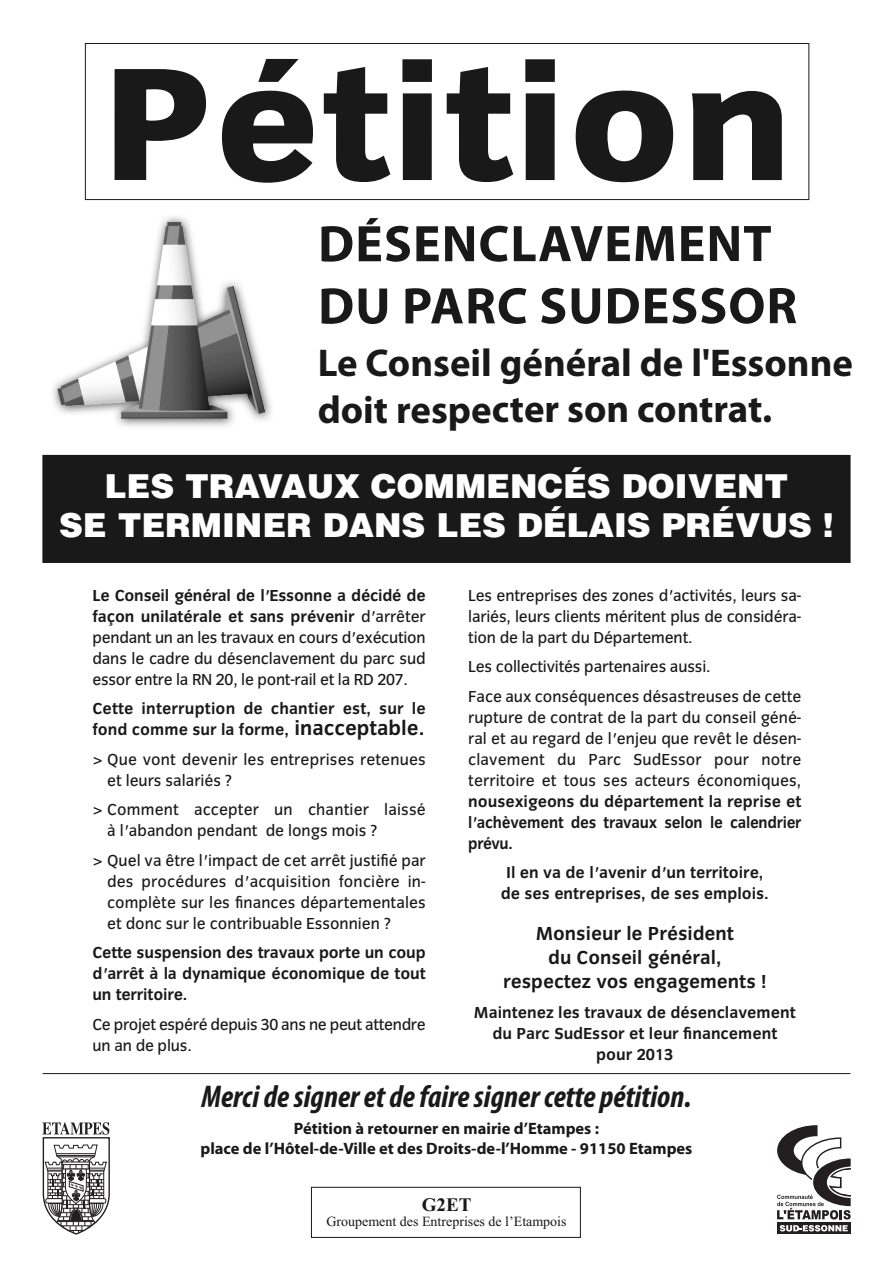
<style>
.page{position:relative;width:893px;height:1263px;background:#fff}
.page>*{position:absolute;margin:0;border:0;box-sizing:border-box;transform-origin:0 0}
.t1{font:800 166.35px "Congress Sans";color:#191919;scale:1.1 1}
.t2{font:700 51.75px/62.1px "Myriad Pro";letter-spacing:.02em;color:#191919}
.t3{font:700 38.85px/46.7px "Myriad Pro";color:#191919}
.t4{font:900 33px/39.6px "Helvetica";color:#fff;text-align:center}
.t5{font:italic 700 condensed 31.5px "Myriad Pro";color:#191919}
.t6{font:700 19.5px/24px "Congress Sans Std";color:#191919;text-align:center}
.t7{font:700 19.05px "Times";color:#191919}
.t8{font:16.5px/21px "Congress Sans Std";color:#191919;text-align:justify}
.t9{font:700 16.5px/21px "Congress Sans Std";color:#191919;text-align:justify}
.t10{font:700 16.5px/19.8px "Myriad Pro";color:#191919;text-align:center}
.t11{font:16.5px/21px "Congress Sans Std";letter-spacing:-.02em;color:#191919}
.t12{font:13.95px "Times";color:#191919}
.s1{font-weight:700}
.s2{font-size:21px}
</style>
<div class="page">
<div style="left:85px;top:43px;width:724px;height:157px;border:1px solid #191919"></div>
<div style="left:43px;top:456px;width:807px;height:106px;background:#191919"></div>
<div style="left:43px;top:455px;width:807px;height:108px;border:1px solid #191919"></div>
<svg style="left:42px;top:1122px;width:68px;height:113px"></svg>
<svg style="left:777px;top:1223px;width:73px;height:11px"></svg>
<svg style="left:780px;top:1225px;width:68px;height:6px"></svg>
<svg style="left:777px;top:1126px;width:74px;height:93px"></svg>
<hr style="left:43px;top:1073px;width:807px;height:1px;background:#191919">
<img style="left:53px;top:216px;width:219px;height:211px">
<div style="left:311px;top:1187px;width:270px;height:51px;border:1px solid #191919"></div>
<h1 class="t1" style="left:102px;top:56px;width:631px">Pétition</h1>
<h2 class="t2" style="left:318px;top:217px;width:481px">DÉSENCLAVEMENT<br>DU PARC SUDESSOR</h2>
<h3 class="t3" style="left:318px;top:343px;width:537px">Le Conseil général de l'Essonne doit respecter son contrat.</h3>
<h3 class="t4" style="left:59px;top:469px;width:776px">LES TRAVAUX COMMENCÉS DOIVENT<br>SE TERMINER DANS LES DÉLAIS PRÉVUS !</h3>
<p class="t8" style="left:92px;top:586px;width:335px"><span class="s1">Le Conseil général de l'Essonne a décidé de façon unilatérale et sans prévenir</span> d'arrêter pendant un an les travaux en cours d'exécution dans le cadre du désenclavement du parc sud essor entre la RN 20, le pont-rail et la RD 207.</p>
<p class="t9" style="left:92px;top:699px;width:335px">Cette interruption de chantier est, sur le fond comme sur la forme, <span class="s2">inacceptable.</span></p>
<p class="t8" style="left:107px;top:750px;width:320px;text-indent:-15px">&gt; Que vont devenir les entreprises retenues et leurs salariés ?</p>
<p class="t8" style="left:107px;top:800px;width:320px;text-indent:-15px">&gt; Comment accepter un chantier laissé à l'abandon pendant de longs mois ?</p>
<p class="t8" style="left:107px;top:851px;width:320px;text-indent:-15px">&gt; Quel va être l'impact de cet arrêt justifié par des procédures d'acquisition foncière in&shy;complète sur les finances départementales et donc sur le contribuable Essonnien ?</p>
<p class="t9" style="left:92px;top:943px;width:335px">Cette suspension des travaux porte un coup d'arrêt à la dynamique économique de tout un territoire.</p>
<p class="t11" style="left:92px;top:1015px;width:335px">Ce projet espéré depuis 30 ans ne peut attendre un an de plus.</p>
<p class="t8" style="left:468px;top:586px;width:335px">Les entreprises des zones d'activités, leurs sa&shy;lariés, leurs clients méritent plus de considéra&shy;tion de la part du Département.</p>
<p class="t8" style="left:468px;top:653px;width:335px;line-height:29.5px">Les collectivités partenaires aussi.<br>Face aux conséquences désastreuses de cette</p>
<p class="t8" style="left:468px;top:708px;width:335px">rupture de contrat de la part du conseil géné&shy;ral et au regard de l'enjeu que revêt le désen&shy;clavement du Parc SudEssor pour notre territoire et tous ses acteurs économiques,</p>
<p class="t9" style="left:468px;top:792px;width:335px">nousexigeons du département la reprise et l'achèvement des travaux selon le calendrier prévu.</p>
<p class="t9" style="left:501px;top:863px;width:270px;text-align:center">Il en va de l'avenir d'un territoire, de ses entreprises, de ses emplois.</p>
<p class="t6" style="left:503px;top:923px;width:265px">Monsieur le Président<br>du Conseil général, respectez vos engagements !</p>
<p class="t9" style="left:474px;top:1003px;width:323px;text-align:center">Maintenez les travaux de désenclavement du Parc SudEssor et leur financement pour 2013</p>
<h3 class="t5" style="left:202px;top:1085px;width:491px">Merci de signer et de faire signer cette pétition.</h3>
<p class="t10" style="left:201px;top:1120px;width:493px">Pétition à retourner en mairie d’Etampes :<br>place de l’Hôtel-de-Ville et des Droits-de-l’Homme - 91150 Etampes</p>
<p class="t7" style="left:422px;top:1194px;width:51px">G2ET</p>
<p class="t12" style="left:326px;top:1213px;width:242px">Groupement des Entreprises de l’Etampois</p>
</div>
